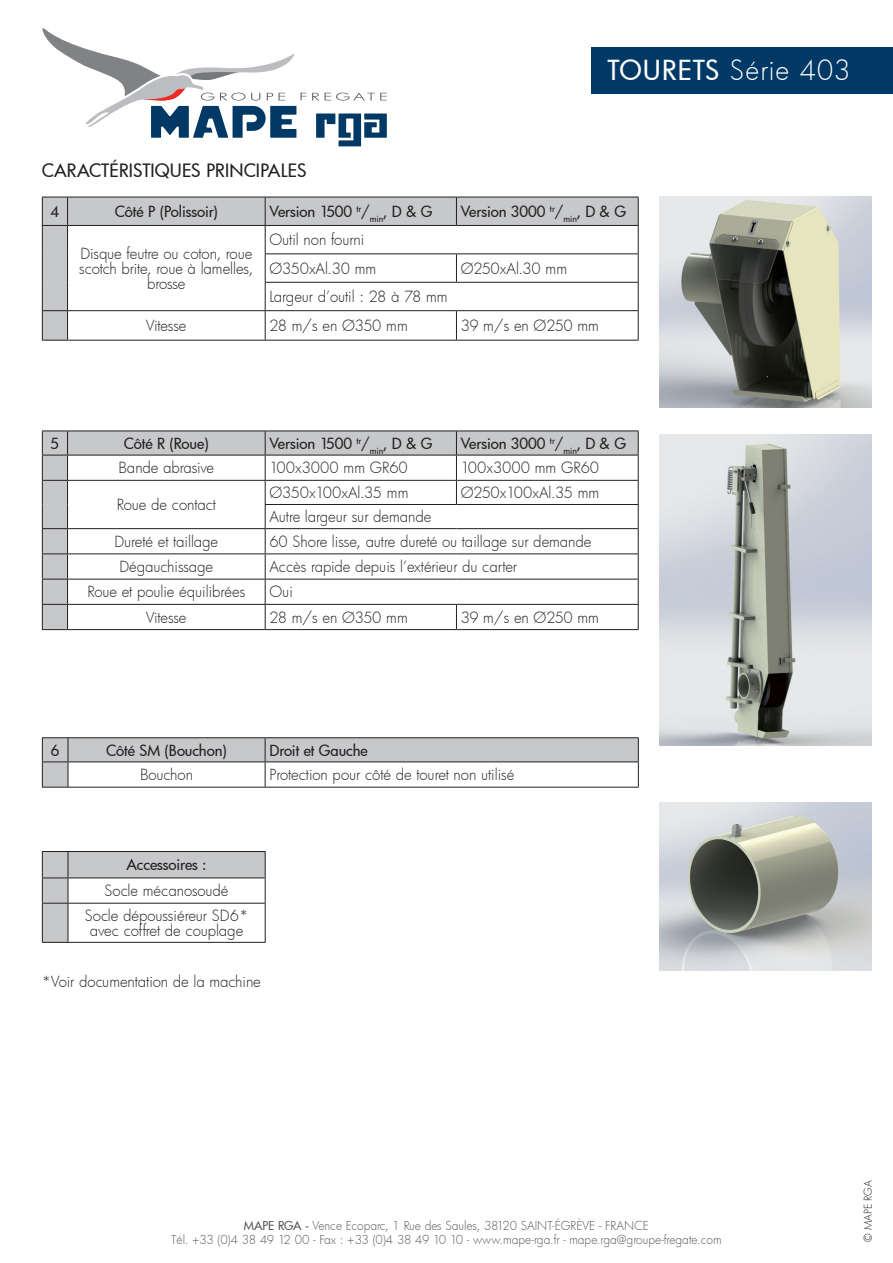
<style>
.page{position:relative;width:893px;height:1263px;background:#fff}
.page>*{position:absolute;margin:0;border:0;box-sizing:border-box;transform-origin:0 0}
.t1{font:27px "Futura Lt";letter-spacing:.025em;color:#fff}
.t2{font:18px "Futura Md";letter-spacing:.01em;color:#231f20}
.t3{font:15px/15px "Futura Lt";letter-spacing:-.005em;color:#231f20;text-align:center}
.t4{font:15px "Futura Md";letter-spacing:-.005em;color:#231f20}
.t5{font:12px/14.4px "Futura Lt";letter-spacing:-.01em;color:#57585a;text-align:center}
.t6{font:10.5px "Futura Lt";letter-spacing:-.015em;color:#231f20}
.s1{font-family:"Futura Md"}
</style>
<div class="page">
<div style="left:591px;top:47px;width:302px;height:47px;background:#003965"></div>
<svg style="left:68px;top:198px;width:570px;height:142px"></svg>
<hr style="left:68px;top:197px;width:197px;height:1px;background:#231f20">
<hr style="left:265px;top:197px;width:191px;height:1px;background:#231f20">
<hr style="left:456px;top:197px;width:183px;height:1px;background:#231f20">
<svg style="left:456px;top:197px;width:1px;height:28px"></svg>
<hr style="left:68px;top:225px;width:197px;height:1px;background:#231f20">
<hr style="left:265px;top:225px;width:191px;height:1px;background:#231f20">
<hr style="left:456px;top:225px;width:183px;height:1px;background:#231f20">
<hr style="left:265px;top:253px;width:191px;height:1px;background:#231f20">
<hr style="left:456px;top:253px;width:183px;height:1px;background:#231f20">
<svg style="left:456px;top:254px;width:1px;height:28px"></svg>
<hr style="left:265px;top:282px;width:191px;height:1px;background:#231f20">
<hr style="left:456px;top:282px;width:183px;height:1px;background:#231f20">
<hr style="left:68px;top:310px;width:197px;height:1px;background:#231f20">
<hr style="left:265px;top:310px;width:191px;height:1px;background:#231f20">
<svg style="left:265px;top:197px;width:1px;height:143px"></svg>
<hr style="left:456px;top:310px;width:183px;height:1px;background:#231f20">
<svg style="left:456px;top:311px;width:1px;height:29px"></svg>
<svg style="left:638px;top:197px;width:1px;height:143px"></svg>
<svg style="left:42px;top:197px;width:26px;height:144px;background:#b8b8ba"></svg>
<hr style="left:68px;top:340px;width:197px;height:1px;background:#231f20">
<hr style="left:265px;top:340px;width:191px;height:1px;background:#231f20">
<hr style="left:456px;top:340px;width:183px;height:1px;background:#231f20">
<svg style="left:68px;top:432px;width:570px;height:197px"></svg>
<hr style="left:68px;top:431px;width:197px;height:1px;background:#231f20">
<hr style="left:265px;top:431px;width:191px;height:1px;background:#231f20">
<hr style="left:456px;top:431px;width:183px;height:1px;background:#231f20">
<hr style="left:68px;top:455px;width:197px;height:1px;background:#231f20">
<hr style="left:265px;top:455px;width:191px;height:1px;background:#231f20">
<hr style="left:456px;top:455px;width:183px;height:1px;background:#231f20">
<hr style="left:68px;top:480px;width:197px;height:1px;background:#231f20">
<hr style="left:265px;top:480px;width:191px;height:1px;background:#231f20">
<hr style="left:456px;top:480px;width:183px;height:1px;background:#231f20">
<svg style="left:456px;top:431px;width:1px;height:73px"></svg>
<hr style="left:265px;top:504px;width:191px;height:1px;background:#231f20">
<hr style="left:456px;top:504px;width:183px;height:1px;background:#231f20">
<hr style="left:68px;top:528px;width:197px;height:1px;background:#231f20">
<hr style="left:265px;top:528px;width:191px;height:1px;background:#231f20">
<hr style="left:456px;top:528px;width:183px;height:1px;background:#231f20">
<hr style="left:68px;top:553px;width:197px;height:1px;background:#231f20">
<hr style="left:265px;top:553px;width:191px;height:1px;background:#231f20">
<hr style="left:456px;top:553px;width:183px;height:1px;background:#231f20">
<hr style="left:68px;top:579px;width:197px;height:1px;background:#231f20">
<hr style="left:265px;top:579px;width:191px;height:1px;background:#231f20">
<hr style="left:456px;top:579px;width:183px;height:1px;background:#231f20">
<hr style="left:68px;top:604px;width:197px;height:1px;background:#231f20">
<hr style="left:265px;top:604px;width:191px;height:1px;background:#231f20">
<svg style="left:265px;top:431px;width:1px;height:198px"></svg>
<hr style="left:456px;top:604px;width:183px;height:1px;background:#231f20">
<svg style="left:456px;top:605px;width:1px;height:24px"></svg>
<svg style="left:638px;top:431px;width:1px;height:198px"></svg>
<svg style="left:42px;top:431px;width:26px;height:199px;background:#b6b6b8"></svg>
<hr style="left:68px;top:629px;width:197px;height:1px;background:#231f20">
<hr style="left:265px;top:629px;width:191px;height:1px;background:#231f20">
<hr style="left:456px;top:629px;width:183px;height:1px;background:#231f20">
<svg style="left:42px;top:737px;width:597px;height:51px"></svg>
<svg style="left:42px;top:851px;width:224px;height:92px"></svg>
<hr style="left:68px;top:903px;width:1px;height:39px;background:#231f20">
<hr style="left:265px;top:903px;width:1px;height:39px;background:#231f20">
<img style="left:659px;top:803px;width:213px;height:167px">
<img style="left:659px;top:196px;width:213px;height:211px">
<img style="left:659px;top:434px;width:213px;height:311px">
<svg style="left:316px;top:114px;width:71px;height:32px"></svg>
<svg style="left:42px;top:28px;width:264px;height:110px"></svg>
<svg style="left:312px;top:93px;width:7px;height:7px"></svg>
<svg style="left:325px;top:92px;width:62px;height:9px"></svg>
<h1 class="t1" style="left:607px;top:52px;width:244px"><span class="s1">TOURETS</span> Série 403</h1>
<p class="t2" style="left:42px;top:158px;width:266px">CARACTÉRISTIQUES PRINCIPALES</p>
<p class="t4" style="left:51px;top:201px;width:10px">4</p>
<p class="t4" style="left:115px;top:201px;width:104px">Côté P (Polissoir)</p>
<p class="t4" style="left:269px;top:201px;width:165px">Version 1500 <sup>tr</sup>/<sub>min</sub>, D &amp; G</p>
<p class="t4" style="left:461px;top:201px;width:167px">Version 3000 <sup>tr</sup>/<sub>min</sub>, D &amp; G</p>
<p class="t3" style="left:79px;top:245px;width:176px">Disque feutre ou coton, roue scotch brite, roue à lamelles, brosse</p>
<p class="t3" style="left:269px;top:225px;width:109px;line-height:28.3px;text-align:left">Outil non fourni<br>Ø350xAl.30 mm</p>
<p class="t3" style="left:461px;top:260px;width:108px">Ø250xAl.30 mm</p>
<p class="t3" style="left:269px;top:289px;width:180px">Largeur d’outil : 28 à 78 mm</p>
<p class="t3" style="left:146px;top:318px;width:42px">Vitesse</p>
<p class="t3" style="left:269px;top:318px;width:140px">28 m/s en Ø350 mm</p>
<p class="t3" style="left:461px;top:318px;width:140px">39 m/s en Ø250 mm</p>
<p class="t4" style="left:51px;top:433px;width:10px">5</p>
<p class="t4" style="left:124px;top:433px;width:87px">Côté R (Roue)</p>
<p class="t4" style="left:269px;top:433px;width:165px">Version 1500 <sup>tr</sup>/<sub>min</sub>, D &amp; G</p>
<p class="t4" style="left:461px;top:433px;width:167px">Version 3000 <sup>tr</sup>/<sub>min</sub>, D &amp; G</p>
<p class="t3" style="left:118px;top:460px;width:97px">Bande abrasive</p>
<p class="t3" style="left:269px;top:460px;width:140px">100x3000 mm GR60</p>
<p class="t3" style="left:461px;top:460px;width:140px">100x3000 mm GR60</p>
<p class="t3" style="left:117px;top:497px;width:101px">Roue de contact</p>
<p class="t3" style="left:269px;top:485px;width:141px">Ø350x100xAl.35 mm</p>
<p class="t3" style="left:461px;top:485px;width:140px">Ø250x100xAl.35 mm</p>
<p class="t3" style="left:269px;top:509px;width:163px">Autre largeur sur demande</p>
<p class="t3" style="left:114px;top:534px;width:105px">Dureté et taillage</p>
<p class="t3" style="left:269px;top:534px;width:324px">60 Shore lisse, autre dureté ou taillage sur demande</p>
<p class="t3" style="left:119px;top:559px;width:95px">Dégauchissage</p>
<p class="t3" style="left:269px;top:559px;width:249px">Accès rapide depuis l’extérieur du carter</p>
<p class="t3" style="left:87px;top:584px;width:159px">Roue et poulie équilibrées</p>
<p class="t3" style="left:269px;top:584px;width:25px">Oui</p>
<p class="t3" style="left:146px;top:609px;width:42px">Vitesse</p>
<p class="t3" style="left:269px;top:609px;width:140px">28 m/s en Ø350 mm</p>
<p class="t3" style="left:461px;top:609px;width:140px">39 m/s en Ø250 mm</p>
<p class="t4" style="left:51px;top:740px;width:10px">6</p>
<p class="t4" style="left:106px;top:740px;width:122px">Côté SM (Bouchon)</p>
<p class="t4" style="left:269px;top:740px;width:100px">Droit et Gauche</p>
<p class="t3" style="left:140px;top:767px;width:55px">Bouchon</p>
<p class="t3" style="left:269px;top:767px;width:247px">Protection pour côté de touret non utilisé</p>
<p class="t4" style="left:127px;top:855px;width:82px">Accessoires :</p>
<p class="t3" style="left:85px;top:878px;width:165px;line-height:24.8px">Socle mécanosoudé<br>Socle dépoussiéreur SD6*</p>
<p class="t3" style="left:90px;top:923px;width:155px">avec coffret de couplage</p>
<p class="t3" style="left:42px;top:973px;width:220px">*Voir documentation de la machine</p>
<p class="t5" style="left:171px;top:1218px;width:552px"><span class="s1">MAPE RGA -</span> Vence Ecoparc, 1 Rue des Saules, 38120 SAINT-ÉGRÈVE - FRANCE<br>Tél. +33 (0)4 38 49 12 00 - Fax : +33 (0)4 38 49 10 10 - www.mape-rga.fr - mape.rga@groupe-fregate.com</p>
<p class="t6" style="left:861px;top:1242px;width:62px;rotate:-90deg">© MAPE RGA</p>
</div>
